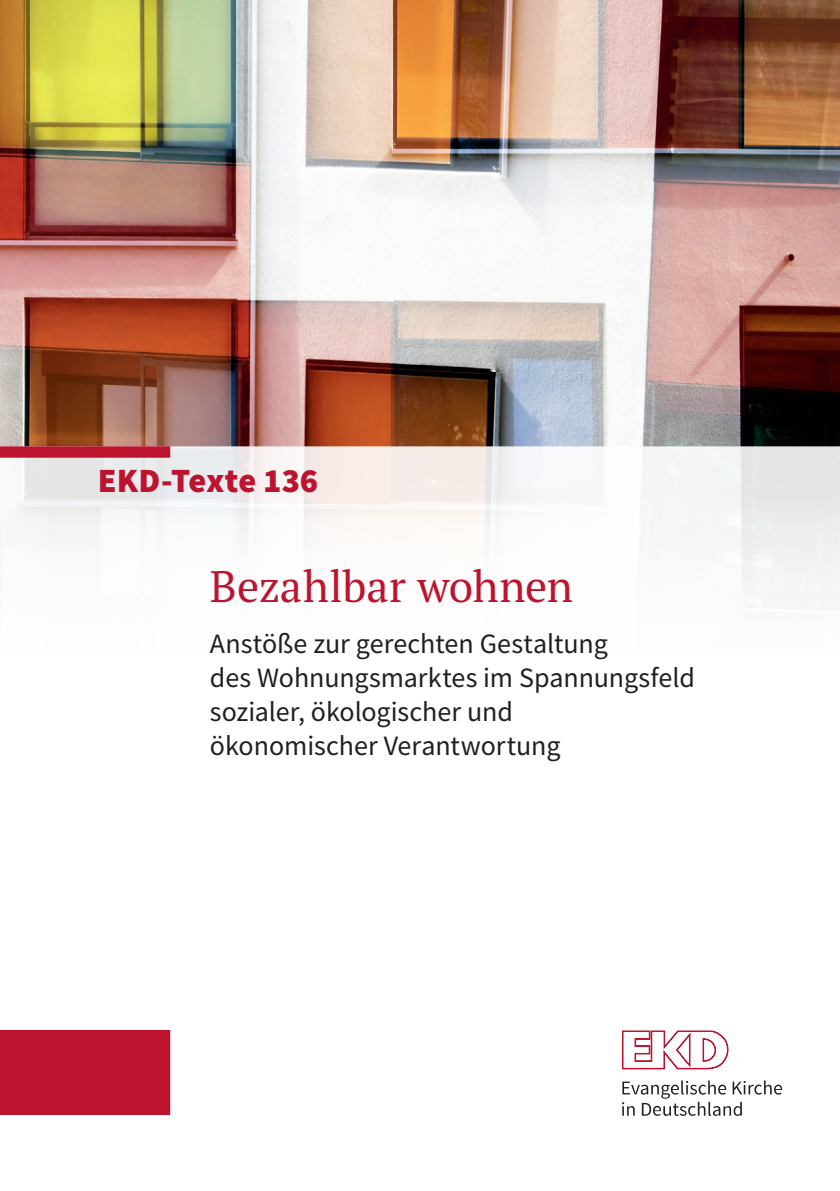
<style>
.page{position:relative;width:840px;height:1191px;background:#fff}
.page>*{position:absolute;margin:0;border:0;box-sizing:border-box;transform-origin:0 0}
.t1{font:44px "PT Serif Regular OV PNSXJA";letter-spacing:-.005em;color:#bc142f}
.t2{font:34px "Source Sans Pro Black OV RNSXJA";color:#bc142f}
.t3{font:28px/34px "Source Sans Pro Regular OV QNSXJA";letter-spacing:-.005em;color:#231f20}
</style>
<div class="page">
<img style="left:0;top:0;width:839px;height:1116px">
<svg style="left:0;top:446px;width:170px;height:669px"></svg>
<svg style="left:621px;top:1080px;width:160px;height:35px"></svg>
<svg style="left:621px;top:1030px;width:108px;height:40px"></svg>
<p class="t2" style="left:98px;top:457px;width:222px">EKD-Texte 136</p>
<p class="t1" style="left:210px;top:557px;width:364px">Bezahlbar wohnen</p>
<p class="t3" style="left:210px;top:626px;width:486px">Anstöße zur gerechten Gestaltung<br>des Wohnungsmarktes im Spannungsfeld sozialer, ökologischer und<br>ökonomischer Verantwortung</p>
</div>
